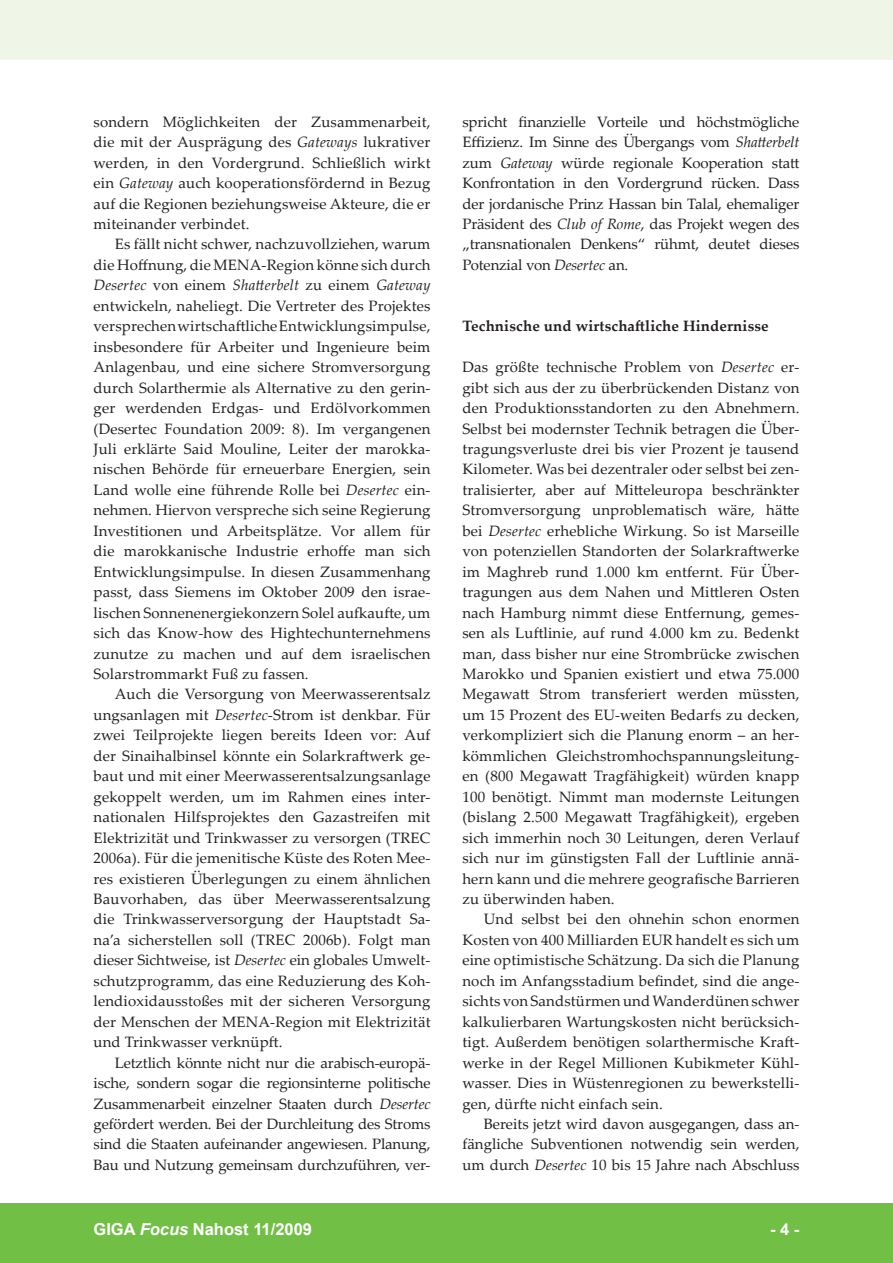
<style>
.page{position:relative;width:893px;height:1263px;background:#fff}
.page>*{position:absolute;margin:0;border:0;box-sizing:border-box;transform-origin:0 0}
.t1{font:700 16.5px "Arial";color:#fff}
.foc__text_fliesstext{font:15px/20.4px "Palatino Linotype";letter-spacing:.01em;color:#231f20;text-align:justify}
.foc__text_1__absatz{font:15px/20.4px "Palatino Linotype";letter-spacing:.01em;color:#231f20;text-align:justify}
.foc__text_ueberschri{font:700 15px "Palatino Linotype";letter-spacing:.01em;color:#231f20}
.s1{font-style:italic}
</style>
<div class="page">
<div style="left:0;top:1203px;width:893px;height:60px;background:#71bf44"></div>
<div style="left:0;top:0;width:893px;height:60px;background:#eff6e8"></div>
<p class="foc__text_fliesstext" style="left:94px;top:111px;width:338px">sondern Möglichkeiten der Zusammenarbeit, die mit der Ausprägung des <span class="s1">Gateways</span> lukrativer werden, in den Vordergrund. Schließlich wirkt ein <span class="s1">Gateway</span> auch kooperationsfördernd in Bezug auf die Regionen beziehungsweise Akteure, die er miteinander verbindet.</p>
<p class="foc__text_fliesstext" style="left:94px;top:234px;width:339px;text-indent:21px">Es fällt nicht schwer, nachzuvollziehen, warum die Hoffnung, die MENA-Region könne sich durch <span class="s1">Desertec</span> von einem <span class="s1">Shatterbelt</span> zu einem <span class="s1">Gateway </span>entwickeln, naheliegt. Die Vertreter des Projektes versprechen wirtschaftliche Entwicklungsimpulse, insbesondere für Arbeiter und Ingenieure beim Anlagenbau, und eine sichere Stromversorgung durch Solarthermie als Alternative zu den gerin&shy;ger werdenden Erdgas- und Erdölvorkommen (Desertec Foundation 2009: 8). Im vergangenen Juli erklärte Said Mouline, Leiter der marokka&shy;nischen Behörde für erneuerbare Energien, sein Land wolle eine führende Rolle bei <span class="s1">Desertec</span> ein&shy;nehmen. Hiervon verspreche sich seine Regierung Investitionen und Arbeitsplätze. Vor allem für die marokkanische Industrie erhoffe man sich Entwicklungsimpulse. In diesen Zusammenhang passt, dass Siemens im Oktober 2009 den israe&shy;lischen Sonnenenergiekonzern Solel aufkaufte, um sich das Know-how des Hightechunternehmens zunutze zu machen und auf dem israelischen Solarstrommarkt Fuß zu fassen.</p>
<p class="foc__text_fliesstext" style="left:94px;top:684px;width:338px;text-indent:21px">Auch die Versorgung von Meerwasserentsalz ungsanlagen mit <span class="s1">Desertec</span>-Strom ist denkbar. Für zwei Teilprojekte liegen bereits Ideen vor: Auf der Sinaihalbinsel könnte ein Solarkraftwerk ge&shy;baut und mit einer Meerwasserentsalzungsanla-ge gekoppelt werden, um im Rahmen eines inter&shy;nationalen Hilfsprojektes den Gazastreifen mit Elektrizität und Trinkwasser zu versorgen (TREC 2006a). Für die jemenitische Küste des Roten Mee&shy;res existieren Überlegungen zu einem ähnlichen Bauvorhaben, das über Meer-wasser-entsalzung die Trink-was-serversorgung der Hauptstadt Sa&shy;na’a sicherstellen soll (TREC 2006b). Folgt man dieser Sichtweise, ist <span class="s1">Desertec</span> ein globales Um-welt&shy;schutzprogramm, das eine Reduzierung des Koh&shy;len-dioxidausstoßes mit der sicheren Ver-sorgung der Menschen der MENA-Region mit Elektrizität und Trinkwasser verknüpft.</p>
<p class="foc__text_fliesstext" style="left:94px;top:1052px;width:338px;text-indent:21px">Letztlich könnte nicht nur die arabisch-europä&shy;ische, sondern sogar die regionsinterne politische Zusammenarbeit einzelner Staaten durch <span class="s1">Desertec </span>gefördert werden. Bei der Durchleitung des Stroms sind die Staaten aufeinander angewiesen. Planung, Bau und Nutzung gemeinsam durchzuführen, ver-</p>
<p class="foc__text_fliesstext" style="left:462px;top:111px;width:338px">spricht finanzielle Vorteile und höchstmögliche Effizienz. Im Sinne des Über-gangs vom <span class="s1">Shatterbelt </span>zum <span class="s1">Gateway</span> würde regionale Kooperation statt Konfrontation in den Vordergrund rücken. Dass der jordanische Prinz Hassan bin Talal, ehemaliger Präsident des <span class="s1">Club of Rome</span>, das Projekt wegen des „transnationalen Denkens“ rühmt, deutet dieses Potenzial von <span class="s1">Desertec</span> an.</p>
<p class="foc__text_ueberschri" style="left:462px;top:316px;width:308px">Technische und wirtschaftliche Hindernisse</p>
<p class="foc__text_1__absatz" style="left:462px;top:356px;width:339px">Das größte technische Problem von <span class="s1">Desertec</span> er&shy;gibt sich aus der zu überbrückenden Distanz von den Produktionsstandorten zu den Abnehmern.<br>Selbst bei modernster Technik betragen die Über&shy;tragungsverluste drei bis vier Prozent je tausend Kilometer. Was bei dezentraler oder selbst bei zen&shy;tralisierter, aber auf Mitteleuropa beschränkter Stromversorgung unproblematisch wäre, hätte bei <span class="s1">Desertec</span> erhebliche Wirkung. So ist Marseille von potenziellen Standorten der Solarkraftwerke im Maghreb rund 1.000 km entfernt. Für Über&shy;tragungen aus dem Nahen und Mittleren Osten nach Hamburg nimmt diese Entfernung, gemes&shy;sen als Luftlinie, auf rund 4.000 km zu. Bedenkt man, dass bisher nur eine Strombrücke zwischen Marokko und Spanien existiert und etwa 75.000<br>Megawatt Strom transferiert werden müssten, um 15 Prozent des EU-weiten Bedarfs zu decken, verkompliziert sich die Planung enorm – an her&shy;kömmlichen Gleichstromhochspannungsleitung&shy;en (800 Megawatt Tragfähigkeit) würden knapp 100 benötigt. Nimmt man modernste Leitungen (bislang 2.500 Megawatt Tragfähigkeit), ergeben sich immerhin noch 30 Leitungen, deren Verlauf sich nur im günstigsten Fall der Luftlinie annä&shy;hern kann und die mehrere geografische Barrieren zu überwinden haben.</p>
<p class="foc__text_fliesstext" style="left:462px;top:908px;width:339px;text-indent:21px">Und selbst bei den ohnehin schon enormen Kosten von 400 Milliarden EUR handelt es sich um eine optimistische Schätzung. Da sich die Planung noch im Anfangsstadium befindet, sind die ange&shy;sichts von Sandstürmen und Wanderdünen schwer kalkulierbaren Wartungskosten nicht berücksich&shy;tigt. Außerdem benötigen solarthermische Kraft&shy;werke in der Regel Millionen Kubikmeter Kühl&shy;wasser. Dies in Wüstenregionen zu bewerkstelli&shy;gen, dürfte nicht einfach sein.</p>
<p class="foc__text_fliesstext" style="left:462px;top:1113px;width:338px;text-indent:21px">Bereits jetzt wird davon ausgegangen, dass an&shy;fängliche Subventionen notwendig sein werden, um durch <span class="s1">Desertec</span> 10 bis 15 Jahre nach Abschluss</p>
<p class="t1" style="left:94px;top:1218px;width:220px">GIGA <span class="s1">Focus</span> Nahost 11/2009</p>
<p class="t1" style="left:770px;top:1218px;width:31px">- -</p>
</div>
